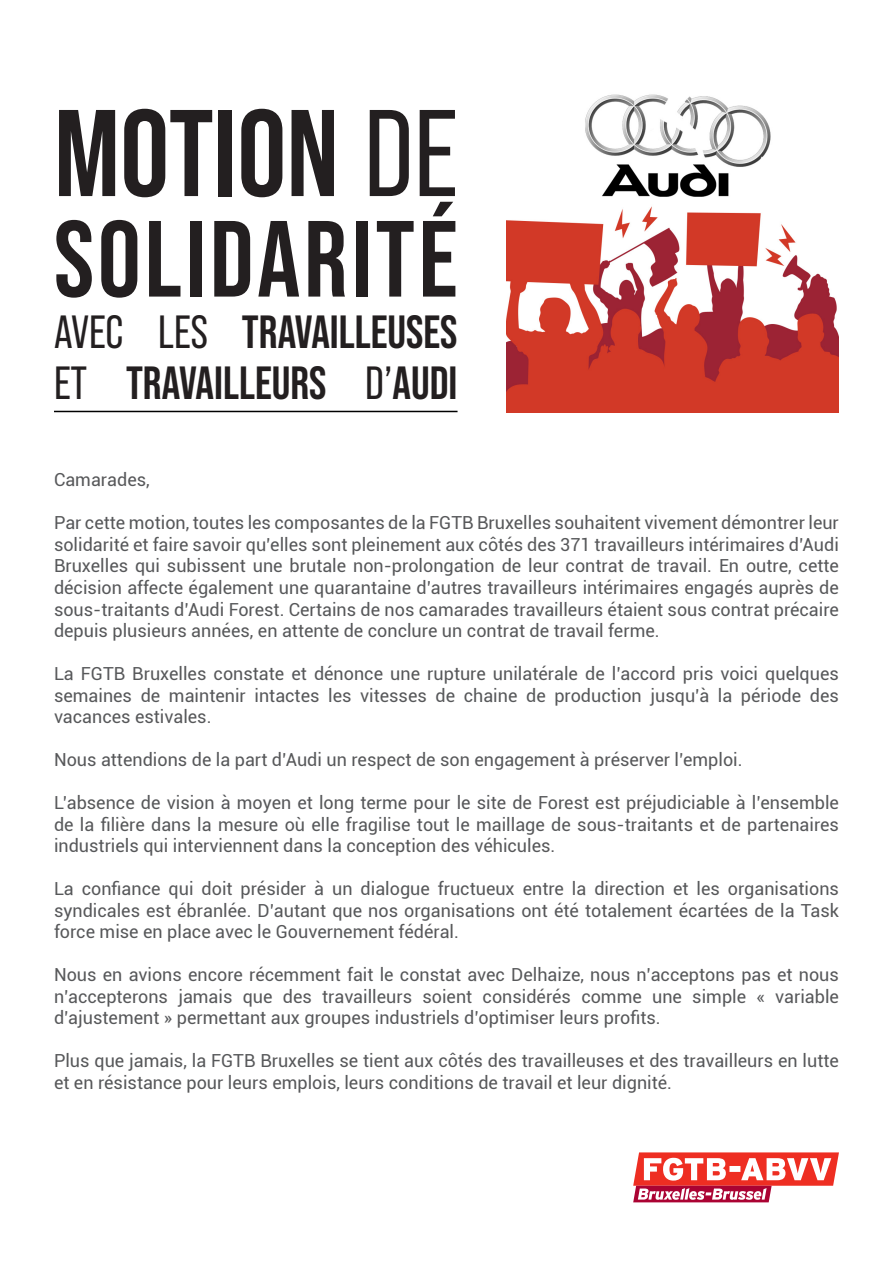
<style>
.page{position:relative;width:893px;height:1263px;background:#fff}
.page>*{position:absolute;margin:0;border:0;box-sizing:border-box;transform-origin:0 0}
.t1{font:700 123px "Bebas Neue Pro";color:#231f20}
.t2{font:700 108px "Bebas Neue Pro";letter-spacing:.035em;color:#231f20}
.t3{font:700 46.5px/51px "Bebas Neue Pro";color:#231f20}
.t4{font:18px/21.6px "Roboto";color:#57585a;text-align:justify}
.s1{font-weight:400}
</style>
<div class="page">
<hr style="left:54px;top:411px;width:404px;height:1px;background:#000">
<svg style="left:633px;top:1152px;width:206px;height:50px"></svg>
<img style="left:506px;top:94px;width:333px;height:318px">
<p class="t1" style="left:54px;top:83px;width:405px">MOTION <span class="s1">DE</span></p>
<p class="t2" style="left:54px;top:197px;width:405px">SOLIDARITÉ</p>
<p class="t3" style="left:54px;top:305px;width:405px"><span class="s1">AVEC LES</span> TRAVAILLEUSES<br><span class="s1">ET</span> TRAVAILLEURS <span class="s1">D’</span>AUDI</p>
<p class="t4" style="left:54px;top:468px;width:97px">Camarades,</p>
<p class="t4" style="left:54px;top:511px;width:786px">Par cette motion, toutes les composantes de la FGTB Bruxelles souhaitent vivement démontrer leur solidarité et faire savoir qu’elles sont pleinement aux côtés des 371 travailleurs intérimaires d’Audi Bruxelles qui subissent une brutale non-prolongation de leur contrat de travail. En outre, cette décision affecte également une quarantaine d’autres travailleurs intérimaires engagés auprès de sous-traitants d’Audi Forest. Certains de nos camarades travailleurs étaient sous contrat précaire depuis plusieurs années, en attente de conclure un contrat de travail ferme.</p>
<p class="t4" style="left:54px;top:662px;width:786px">La FGTB Bruxelles constate et dénonce une rupture unilatérale de l’accord pris voici quelques semaines de maintenir intactes les vitesses de chaine de production jusqu’à la période des vacances estivales.</p>
<p class="t4" style="left:54px;top:748px;width:690px">Nous attendions de la part d’Audi un respect de son engagement à préserver l’emploi.</p>
<p class="t4" style="left:54px;top:791px;width:786px">L’absence de vision à moyen et long terme pour le site de Forest est préjudiciable à l’ensemble de la filière dans la mesure où elle fragilise tout le maillage de sous-traitants et de partenaires industriels qui interviennent dans la conception des véhicules.</p>
<p class="t4" style="left:54px;top:877px;width:786px">La confiance qui doit présider à un dialogue fructueux entre la direction et les organisations syndicales est ébranlée. D’autant que nos organisations ont été totalement écartées de la Task force mise en place avec le Gouvernement fédéral.</p>
<p class="t4" style="left:54px;top:963px;width:786px">Nous en avions encore récemment fait le constat avec Delhaize, nous n’acceptons pas et nous n’accepterons jamais que des travailleurs soient considérés comme une simple « variable d’ajustement » permettant aux groupes industriels d’optimiser leurs profits.</p>
<p class="t4" style="left:54px;top:1049px;width:786px">Plus que jamais, la FGTB Bruxelles se tient aux côtés des travailleuses et des travailleurs en lutte et en résistance pour leurs emplois, leurs conditions de travail et leur dignité.</p>
</div>
